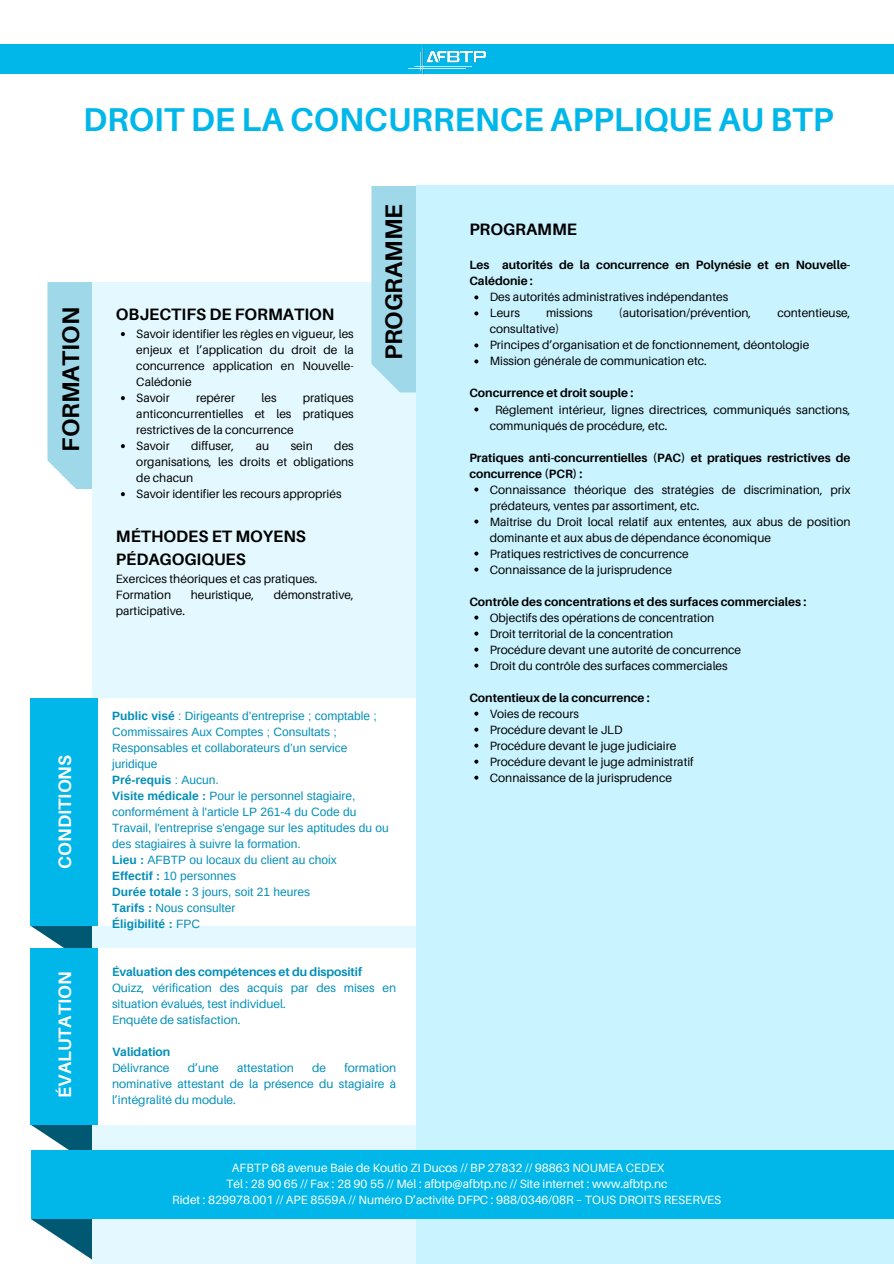
<style>
.page{position:relative;width:894px;height:1264px;background:#fff}
.page>*{position:absolute;margin:0;border:0;box-sizing:border-box;transform-origin:0 0}
.t1{font:700 33px "Aileron";color:#01b7e9}
.t2{font:700 24px "Aileron";color:#000}
.t3{font:700 18px "Aileron";color:#fff}
.t4{font:700 16.5px/23px "Aileron";color:#000}
.t5{font:12px/16px "Aileron";color:#000}
.t6{font:12px/16px "Arimo";color:#008eb8}
.t7{font:700 12px/16px "Aileron";color:#000}
.t8{font:12px "Aileron";color:#fff}
.t9{font:12px/16px "Aileron";color:#008eb8}
.t10{font:700 12px "Aileron";color:#008eb8}
.t11{font:700 12px "Arimo";color:#008eb8}
.s1{font-weight:700}
.s2{font-weight:400}
</style>
<div class="page">
<div style="left:0;top:44px;width:893px;height:30px;background:#01b7e9"></div>
<svg style="left:31px;top:925px;width:61px;height:23px"></svg>
<svg style="left:31px;top:1124px;width:61px;height:25px"></svg>
<svg style="left:31px;top:1218px;width:61px;height:42px"></svg>
<div style="left:92px;top:282px;width:324px;height:981px;background:#e3f9ff"></div>
<div style="left:31px;top:698px;width:426px;height:227px;background:#fff"></div>
<div style="left:31px;top:948px;width:425px;height:176px;background:#fff"></div>
<div style="left:416px;top:185px;width:477px;height:1078px;background:#c9f3ff"></div>
<svg style="left:371px;top:186px;width:108px;height:206px"></svg>
<svg style="left:474px;top:407px;width:4px;height:4px"></svg>
<svg style="left:474px;top:487px;width:4px;height:4px"></svg>
<svg style="left:474px;top:519px;width:4px;height:4px"></svg>
<svg style="left:474px;top:551px;width:4px;height:4px"></svg>
<svg style="left:474px;top:567px;width:4px;height:4px"></svg>
<svg style="left:474px;top:615px;width:4px;height:4px"></svg>
<svg style="left:474px;top:631px;width:4px;height:4px"></svg>
<svg style="left:474px;top:647px;width:4px;height:4px"></svg>
<svg style="left:474px;top:663px;width:4px;height:4px"></svg>
<svg style="left:474px;top:711px;width:4px;height:4px"></svg>
<svg style="left:474px;top:727px;width:4px;height:4px"></svg>
<svg style="left:474px;top:743px;width:4px;height:4px"></svg>
<svg style="left:474px;top:759px;width:4px;height:4px"></svg>
<svg style="left:474px;top:775px;width:4px;height:4px"></svg>
<div style="left:31px;top:698px;width:67px;height:227px;background:#01b7e9"></div>
<div style="left:31px;top:948px;width:67px;height:176px;background:#01b7e9"></div>
<div style="left:31px;top:1149px;width:862px;height:69px;background:#01b7e9"></div>
<img style="left:408px;top:46px;width:77px;height:28px">
<svg style="left:47px;top:282px;width:78px;height:214px"></svg>
<p class="t1" style="left:83px;top:99px;width:751px">DROIT DE LA CONCURRENCE APPLIQUE AU BTP</p>
<p class="t2" style="left:56px;top:452px;width:146px;rotate:-90deg">FORMATION</p>
<p class="t3" style="left:54px;top:868px;width:115px;rotate:-90deg">CONDITIONS</p>
<p class="t3" style="left:54px;top:1097px;width:128px;rotate:-90deg">ÉVALUTATION</p>
<p class="t4" style="left:116px;top:302px;width:220px">OBJECTIFS DE FORMATION</p>
<p class="t5" style="left:136px;top:325px;width:219px;text-align:justify">Savoir identifier les règles en vigueur, les enjeux et l’application du droit de la concurrence application en Nouvelle-Calédonie</p>
<p class="t5" style="left:136px;top:389px;width:35px">Savoir</p>
<p class="t5" style="left:196px;top:389px;width:40px">repérer</p>
<p class="t5" style="left:261px;top:389px;width:17px">les</p>
<p class="t5" style="left:136px;top:389px;width:219px;text-align:justify;text-indent:166px">pratiques anticoncurrentielles et les pratiques restrictives de la concurrence</p>
<p class="t5" style="left:136px;top:437px;width:35px">Savoir</p>
<p class="t5" style="left:191px;top:437px;width:44px">diffuser,</p>
<p class="t5" style="left:256px;top:437px;width:15px">au</p>
<p class="t5" style="left:290px;top:437px;width:24px">sein</p>
<p class="t5" style="left:136px;top:437px;width:219px;text-align:justify;text-indent:198px">des organisations, les droits et obligations de chacun</p>
<p class="t5" style="left:136px;top:485px;width:207px">Savoir identifier les recours appropriés</p>
<p class="t4" style="left:116px;top:524px;width:191px">MÉTHODES ET MOYENS<br>PÉDAGOGIQUES</p>
<h3 class="t5" style="left:116px;top:570px;width:203px">Exercices théoriques et cas pratiques.</h3>
<h3 class="t5" style="left:116px;top:586px;width:57px">Formation</h3>
<h3 class="t5" style="left:191px;top:586px;width:65px">heuristique,</h3>
<h3 class="t5" style="left:274px;top:586px;width:81px">démonstrative,</h3>
<h3 class="t5" style="left:116px;top:602px;width:71px">participative.</h3>
<p class="t2" style="left:378px;top:360px;width:158px;rotate:-90deg">PROGRAMME</p>
<p class="t6" style="left:112px;top:707px;width:266px"><span class="s1">Public visé</span> : Dirigeants d’entreprise ; comptable ; Commissaires Aux Comptes ; Consultats ; Responsables et collaborateurs d’un service juridique</p>
<p class="t11" style="left:112px;top:773px;width:108px">Pré-requis <span class="s2">: Aucun.</span></p>
<p class="t6" style="left:112px;top:787px;width:278px"><span class="s1">Visite médicale :</span> Pour le personnel stagiaire, conformément à l'article LP 261-4 du Code du Travail, l'entreprise s'engage sur les aptitudes du ou des stagiaires à suivre la formation.</p>
<p class="t6" style="left:112px;top:851px;width:226px"><span class="s1">Lieu :</span> AFBTP ou locaux du client au choix</p>
<p class="t6" style="left:112px;top:867px;width:126px"><span class="s1">Effectif :</span> 10 personnes</p>
<p class="t6" style="left:112px;top:883px;width:200px"><span class="s1">Durée totale :</span> 3 jours, soit 21 heures</p>
<p class="t6" style="left:112px;top:899px;width:125px"><span class="s1">Tarifs :</span> Nous consulter</p>
<p class="t11" style="left:112px;top:917px;width:89px">Éligibilité : <span class="s2">FPC</span></p>
<h2 class="t10" style="left:112px;top:964px;width:252px">Évaluation des compétences et du dispositif</h2>
<h3 class="t9" style="left:112px;top:979px;width:285px">Quizz, vérification des acquis par des mises en situation évalués, test individuel.</h3>
<p class="t9" style="left:112px;top:1011px;width:130px">Enquête de satisfaction.</p>
<p class="t10" style="left:112px;top:1044px;width:60px">Validation</p>
<p class="t9" style="left:112px;top:1059px;width:59px">Délivrance</p>
<p class="t9" style="left:188px;top:1059px;width:33px">d’une</p>
<p class="t9" style="left:237px;top:1059px;width:58px">attestation</p>
<p class="t9" style="left:312px;top:1059px;width:15px">de</p>
<p class="t9" style="left:112px;top:1059px;width:285px;text-align:justify;text-indent:232px">formation nominative attestant de la présence du stagiaire à l’intégralité du module.</p>
<p class="t4" style="left:469px;top:218px;width:109px">PROGRAMME</p>
<h1 class="t7" style="left:469px;top:257px;width:382px">Les autorités de la concurrence en Polynésie et en Nouvelle-<br>Calédonie :</h1>
<h2 class="t5" style="left:489px;top:289px;width:240px">Des autorités administratives indépendantes</h2>
<h3 class="t5" style="left:489px;top:305px;width:32px">Leurs</h3>
<h3 class="t5" style="left:546px;top:305px;width:48px">missions</h3>
<h3 class="t5" style="left:618px;top:305px;width:134px">(autorisation/prévention,</h3>
<h3 class="t5" style="left:777px;top:305px;width:74px">contentieuse,</h3>
<h3 class="t5" style="left:489px;top:321px;width:71px">consultative)</h3>
<h4 class="t5" style="left:489px;top:337px;width:321px">Principes d’organisation et de fonctionnement, déontologie</h4>
<p class="t5" style="left:489px;top:353px;width:218px">Mission générale de communication etc.</p>
<p class="t7" style="left:469px;top:385px;width:165px">Concurrence et droit souple :</p>
<p class="t5" style="left:489px;top:401px;width:362px;text-indent:5px">Réglement intérieur, lignes directrices, communiqués sanctions, communiqués de procédure, etc.</p>
<p class="t7" style="left:469px;top:449px;width:382px">Pratiques anti-concurrentielles (PAC) et pratiques restrictives de concurrence (PCR) :</p>
<h4 class="t5" style="left:489px;top:481px;width:362px">Connaissance théorique des stratégies de discrimination, prix prédateurs, ventes par assortiment, etc.</h4>
<p class="t5" style="left:489px;top:513px;width:362px">Maîtrise du Droit local relatif aux ententes, aux abus de position dominante et aux abus de dépendance économique</p>
<h4 class="t5" style="left:489px;top:545px;width:200px">Pratiques restrictives de concurrence</h4>
<p class="t5" style="left:489px;top:561px;width:184px">Connaissance de la jurisprudence</p>
<p class="t7" style="left:469px;top:593px;width:338px">Contrôle des concentrations et des surfaces commerciales :</p>
<p class="t5" style="left:489px;top:609px;width:226px">Objectifs des opérations de concentration</p>
<p class="t5" style="left:489px;top:625px;width:185px">Droit territorial de la concentration</p>
<h4 class="t5" style="left:489px;top:641px;width:253px">Procédure devant une autorité de concurrence</h4>
<p class="t5" style="left:489px;top:657px;width:239px">Droit du contrôle des surfaces commerciales</p>
<p class="t7" style="left:469px;top:689px;width:182px">Contentieux de la concurrence :</p>
<p class="t5" style="left:489px;top:705px;width:91px">Voies de recours</p>
<p class="t5" style="left:489px;top:721px;width:134px">Procédure devant le JLD</p>
<h4 class="t5" style="left:489px;top:737px;width:188px">Procédure devant le juge judiciaire</h4>
<p class="t5" style="left:489px;top:753px;width:205px">Procédure devant le juge administratif</p>
<p class="t5" style="left:489px;top:769px;width:184px">Connaissance de la jurisprudence</p>
<p class="t8" style="left:232px;top:1160px;width:433px">AFBTP 68 avenue Baie de Koutio ZI Ducos // BP 27832 // 98863 NOUMEA CEDEX</p>
<p class="t8" style="left:226px;top:1176px;width:443px">Tél : 28 90 65 // Fax : 28 90 55 // Mél : afbtp@afbtp.nc // Site internet : www.afbtp.nc</p>
<p class="t8" style="left:172px;top:1192px;width:550px">Ridet : 829978.001 // APE 8559A // Numéro D’activité DFPC : 988/0346/08R – TOUS DROITS RESERVES</p>
</div>
